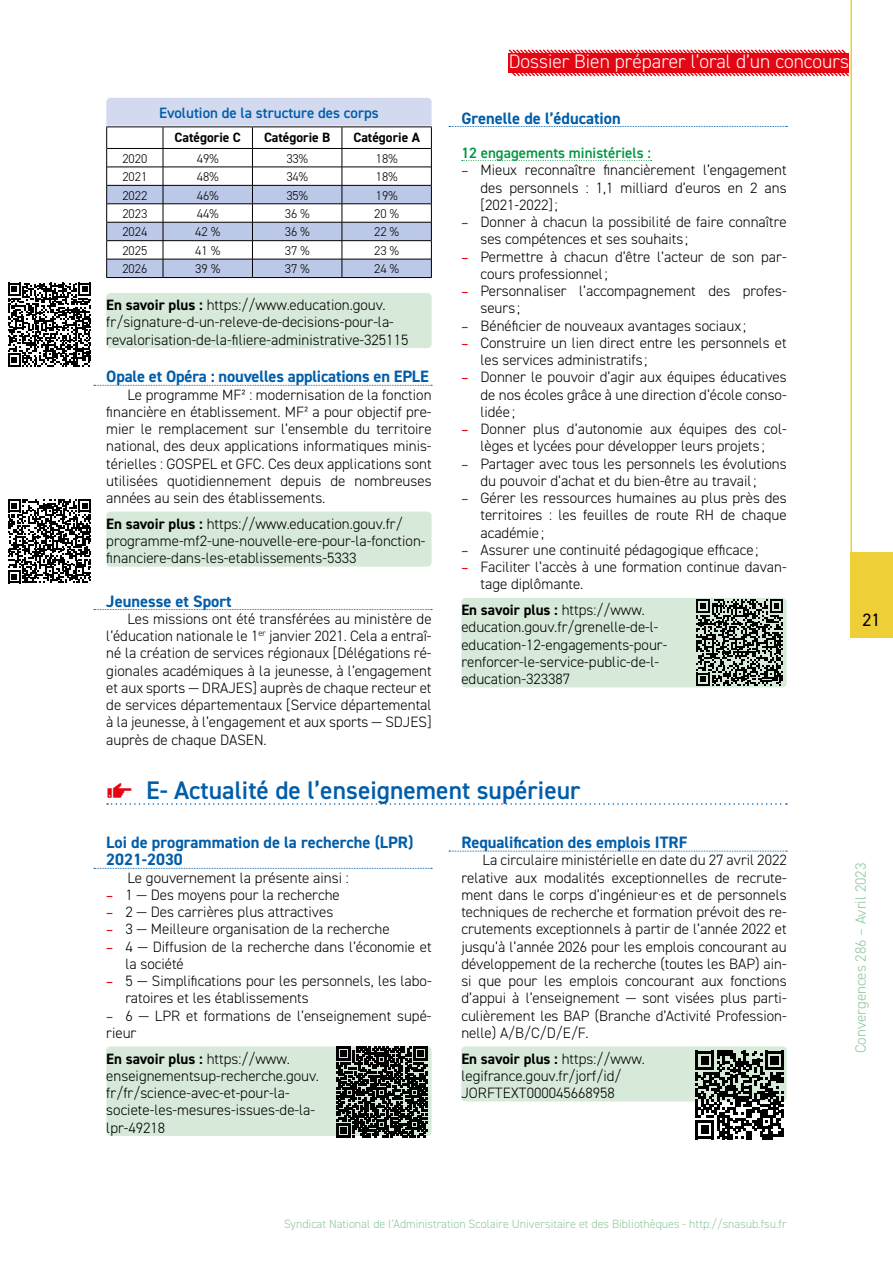
<style>
.page{position:relative;width:893px;height:1263px;background:#fff}
.page>*{position:absolute;margin:0;border:0;box-sizing:border-box;transform-origin:0 0}
.t1{font:600 25.5px "DIN2014";color:#005da9}
.t2{font:300 19.5px "DIN2014";color:#fff}
.t3{font:18px "DIN2014";color:#000}
.t4{font:700 16.5px/17.2px "DIN2014";color:#005da9}
.t5{font:300 15px/17.2px "DIN2014";color:#000}
.t6{font:600 15px "DIN2014";color:#005da9}
.t7{font:600 15px "DIN2014";color:#009641}
.t8{font:300 15px "DIN2014";color:#8ec89a}
.t9{font:700 13.5px "DIN2014";color:#000}
.t10{font:300 12.75px "DIN2014";color:#000}
.t11{font:300 12px "DIN2014";color:#8ec89a}
.s1{font-weight:700}
.s2{font-size:22.5px;color:#e30613}
.s3{color:#e30613}
</style>
<div class="page">
<div style="left:850px;top:553px;width:43px;height:85px;background:#eecf37"></div>
<hr style="left:850px;top:0;width:2px;height:553px;background:#eecf37">
<div style="left:509px;top:53px;width:340px;height:20px;background:#e30613"></div>
<svg style="left:508px;top:67px;width:341px;height:10px"></svg>
<svg style="left:508px;top:49px;width:338px;height:9px"></svg>
<div style="left:106px;top:293px;width:326px;height:55px;background:#d7ead9;border-radius:4px"></div>
<svg style="left:94px;top:385px;width:338px;height:1px"></svg>
<div style="left:106px;top:512px;width:326px;height:55px;background:#d7ead9;border-radius:4px"></div>
<svg style="left:94px;top:609px;width:338px;height:1px"></svg>
<svg style="left:449px;top:126px;width:338px;height:1px"></svg>
<svg style="left:462px;top:160px;width:190px;height:1px"></svg>
<div style="left:461px;top:598px;width:326px;height:89px;background:#d7ead9;border-radius:4px"></div>
<svg style="left:106px;top:98px;width:326px;height:180px"></svg>
<svg style="left:107px;top:803px;width:680px;height:2px"></svg>
<svg style="left:94px;top:868px;width:338px;height:1px"></svg>
<div style="left:106px;top:1046px;width:326px;height:90px;background:#d7ead9;border-radius:4px"></div>
<svg style="left:449px;top:851px;width:338px;height:1px"></svg>
<div style="left:461px;top:1046px;width:326px;height:55px;background:#d7ead9;border-radius:4px"></div>
<svg style="left:8px;top:283px;width:83px;height:84px"></svg>
<svg style="left:8px;top:499px;width:83px;height:84px"></svg>
<svg style="left:336px;top:1047px;width:91px;height:91px"></svg>
<svg style="left:696px;top:599px;width:87px;height:87px"></svg>
<svg style="left:695px;top:1051px;width:89px;height:88px"></svg>
<p class="t6" style="left:159px;top:103px;width:221px">Evolution de la structure des corps</p>
<p class="t9" style="left:175px;top:128px;width:68px">Catégorie C</p>
<p class="t9" style="left:264px;top:128px;width:68px">Catégorie B</p>
<p class="t9" style="left:353px;top:128px;width:68px">Catégorie A</p>
<p class="t10" style="left:122px;top:150px;width:26px">2020</p>
<p class="t10" style="left:197px;top:150px;width:23px">49%</p>
<p class="t10" style="left:286px;top:150px;width:23px">33%</p>
<p class="t10" style="left:376px;top:150px;width:23px">18%</p>
<p class="t10" style="left:122px;top:169px;width:26px">2021</p>
<p class="t10" style="left:197px;top:169px;width:23px">48%</p>
<p class="t10" style="left:286px;top:169px;width:23px">34%</p>
<p class="t10" style="left:376px;top:169px;width:23px">18%</p>
<p class="t10" style="left:122px;top:187px;width:26px">2022</p>
<p class="t10" style="left:197px;top:187px;width:23px">46%</p>
<p class="t10" style="left:286px;top:187px;width:23px">35%</p>
<p class="t10" style="left:376px;top:187px;width:23px">19%</p>
<p class="t10" style="left:122px;top:206px;width:26px">2023</p>
<p class="t10" style="left:197px;top:206px;width:23px">44%</p>
<p class="t10" style="left:285px;top:206px;width:26px">36 %</p>
<p class="t10" style="left:374px;top:206px;width:26px">20 %</p>
<p class="t10" style="left:122px;top:224px;width:26px">2024</p>
<p class="t10" style="left:195px;top:224px;width:26px">42 %</p>
<p class="t10" style="left:285px;top:224px;width:26px">36 %</p>
<p class="t10" style="left:374px;top:224px;width:26px">22 %</p>
<p class="t10" style="left:122px;top:243px;width:26px">2025</p>
<p class="t10" style="left:195px;top:243px;width:26px">41 %</p>
<p class="t10" style="left:285px;top:243px;width:26px">37 %</p>
<p class="t10" style="left:374px;top:243px;width:26px">23 %</p>
<p class="t10" style="left:122px;top:261px;width:26px">2026</p>
<p class="t10" style="left:195px;top:261px;width:26px">39 %</p>
<p class="t10" style="left:285px;top:261px;width:26px">37 %</p>
<p class="t10" style="left:374px;top:261px;width:26px">24 %</p>
<p class="t5" style="left:106px;top:296px;width:304px"><span class="s1">En savoir plus :</span> https://www.education.gouv. fr/signature-d-un-releve-de-decisions-pour-la&shy;revalorisation-de-la-filiere-administrative-325115</p>
<p class="t4" style="left:106px;top:368px;width:324px">Opale et Opéra : nouvelles applications en EPLE</p>
<p class="t5" style="left:106px;top:386px;width:327px;text-align:justify;text-indent:21px">Le programme MF² : modernisation de la fonction financière en établissement. MF² a pour objectif pre&shy;mier le remplacement sur l’ensemble du territoire national, des deux applications informatiques minis&shy;térielles : GOSPEL et GFC. Ces deux applications sont utilisées quotidiennement depuis de nombreuses années au sein des établissements.</p>
<p class="t5" style="left:106px;top:515px;width:321px"><span class="s1">En savoir plus :</span> https://www.education.gouv.fr/ programme-mf2-une-nouvelle-ere-pour-la-fonction&shy;financiere-dans-les-etablissements-5333</p>
<p class="t4" style="left:106px;top:592px;width:127px">Jeunesse et Sport</p>
<p class="t5" style="left:106px;top:610px;width:327px;text-align:justify;text-indent:21px">Les missions ont été transférées au ministère de l’éducation nationale le 1<sup>er</sup> janvier 2021. Cela a entraî&shy;né la création de services régionaux [Délégations ré&shy;gionales académiques à la jeunesse, à l’engagement et aux sports — DRAJES] auprès de chaque recteur et de services départementaux [Service départemental à la jeunesse, à l’engagement et aux sports — SDJES] auprès de chaque DASEN.</p>
<h2 class="t2" style="left:509px;top:50px;width:342px">Dossier Bien préparer l’oral d’un concours</h2>
<p class="t4" style="left:461px;top:109px;width:161px">Grenelle de l’éducation</p>
<p class="t7" style="left:461px;top:143px;width:191px">12 engagements ministériels :</p>
<p class="t5" style="left:480px;top:162px;width:308px;text-align:justify;text-indent:-19px"><span class="s2">-</span> Mieux reconnaître financièrement l’engagement des personnels : 1,1 milliard d’euros en 2 ans [2021-2022];</p>
<p class="t5" style="left:480px;top:213px;width:308px;text-indent:-19px"><span class="s2">-</span> Donner à chacun la possibilité de faire connaître ses compétences et ses souhaits ;</p>
<p class="t5" style="left:480px;top:248px;width:308px;text-indent:-19px"><span class="s2">-</span> Permettre à chacun d’être l’acteur de son par&shy;cours professionnel;</p>
<p class="t5" style="left:480px;top:282px;width:308px;text-indent:-19px"><span class="s2">-</span> Personnaliser l’accompagnement des profes&shy;seurs ;</p>
<p class="t5" style="left:461px;top:317px;width:286px"><span class="s2">-</span> Bénéficier de nouveaux avantages sociaux ;</p>
<p class="t5" style="left:480px;top:334px;width:308px;text-indent:-19px"><span class="s2">-</span> Construire un lien direct entre les personnels et les services administratifs ;</p>
<p class="t5" style="left:480px;top:369px;width:308px;text-align:justify;text-indent:-19px"><span class="s2">-</span> Donner le pouvoir d’agir aux équipes éducatives de nos écoles grâce à une direction d’école conso&shy;lidée ;</p>
<p class="t5" style="left:461px;top:420px;width:327px;text-align:center"><span class="s2">-</span> Donner plus d’autonomie aux équipes des col&shy;lèges et lycées pour développer leurs projets ;</p>
<p class="t5" style="left:480px;top:455px;width:308px;text-indent:-19px"><span class="s2">-</span> Partager avec tous les personnels les évolutions du pouvoir d’achat et du bien-être au travail;</p>
<p class="t5" style="left:480px;top:489px;width:308px;text-align:justify;text-indent:-19px"><span class="s2">-</span> Gérer les ressources humaines au plus près des territoires : les feuilles de route RH de chaque académie ;</p>
<p class="t5" style="left:461px;top:541px;width:299px"><span class="s2">-</span> Assurer une continuité pédagogique efficace ;</p>
<p class="t5" style="left:480px;top:558px;width:308px;text-indent:-19px"><span class="s2">-</span> Faciliter l’accès à une formation continue davan&shy;tage diplômante.</p>
<p class="t5" style="left:461px;top:601px;width:208px"><span class="s1">En savoir plus :</span> https://www. education.gouv.fr/grenelle-de-l&shy;education-12-engagements-pour&shy;renforcer-le-service-public-de-l&shy;education-323387</p>
<p class="t3" style="left:863px;top:609px;width:19px">21</p>
<h1 class="t1" style="left:106px;top:773px;width:476px"><span class="s3">☞</span> E- Actualité de l’enseignement supérieur</h1>
<p class="t4" style="left:106px;top:834px;width:309px">Loi de programmation de la recherche (LPR)<br>2021-2030</p>
<p class="t5" style="left:128px;top:869px;width:223px">Le gouvernement la présente ainsi :</p>
<p class="t5" style="left:106px;top:886px;width:235px"><span class="s2">-</span> 1 — Des moyens pour la recherche</p>
<p class="t5" style="left:106px;top:903px;width:228px"><span class="s2">-</span> 2 — Des carrières plus attractives</p>
<p class="t5" style="left:106px;top:921px;width:285px"><span class="s2">-</span> 3 — Meilleure organisation de la recherche</p>
<p class="t5" style="left:125px;top:938px;width:308px;text-indent:-19px"><span class="s2">-</span> 4 — Diffusion de la recherche dans l’économie et la société</p>
<p class="t5" style="left:125px;top:972px;width:308px;text-indent:-19px"><span class="s2">-</span> 5 — Simplifications pour les personnels, les labo&shy;ratoires et les établissements</p>
<p class="t5" style="left:106px;top:1007px;width:327px"><span class="s2">-</span> 6 — LPR et formations de l’enseignement supé&shy;rieur</p>
<p class="t5" style="left:106px;top:1050px;width:214px"><span class="s1">En savoir plus :</span> https://www. enseignementsup-recherche.gouv. fr/fr/science-avec-et-pour-la&shy;societe-les-mesures-issues-de-la&shy;lpr-49218</p>
<p class="t4" style="left:461px;top:834px;width:227px">Requalification des emplois ITRF</p>
<p class="t5" style="left:461px;top:852px;width:327px;text-align:justify;text-indent:21px">La circulaire ministérielle en date du 27 avril 2022 relative aux modalités exceptionnelles de recrute&shy;ment dans le corps d’ingénieur·es et de personnels techniques de recherche et formation prévoit des re&shy;crutements exceptionnels à partir de l’année 2022 et jusqu’à l’année 2026 pour les emplois concourant au développement de la recherche (toutes les BAP) ain&shy;si que pour les emplois concourant aux fonctions d’appui à l’enseignement — sont visées plus parti&shy;culièrement les BAP (Branche d’Activité Profession&shy;nelle) A/B/C/D/E/F.</p>
<p class="t5" style="left:461px;top:1050px;width:185px"><span class="s1">En savoir plus :</span> https://www. legifrance.gouv.fr/jorf/id/<br>JORFTEXT000045668958</p>
<p class="t11" style="left:284px;top:1216px;width:504px">Syndicat National de l’Administration Scolaire Universitaire et des Bibliothèques - http://snasub.fsu.fr</p>
<p class="t8" style="left:852px;top:1053px;width:192px;rotate:-90deg">Convergences 286 – Avril 2023</p>
</div>
